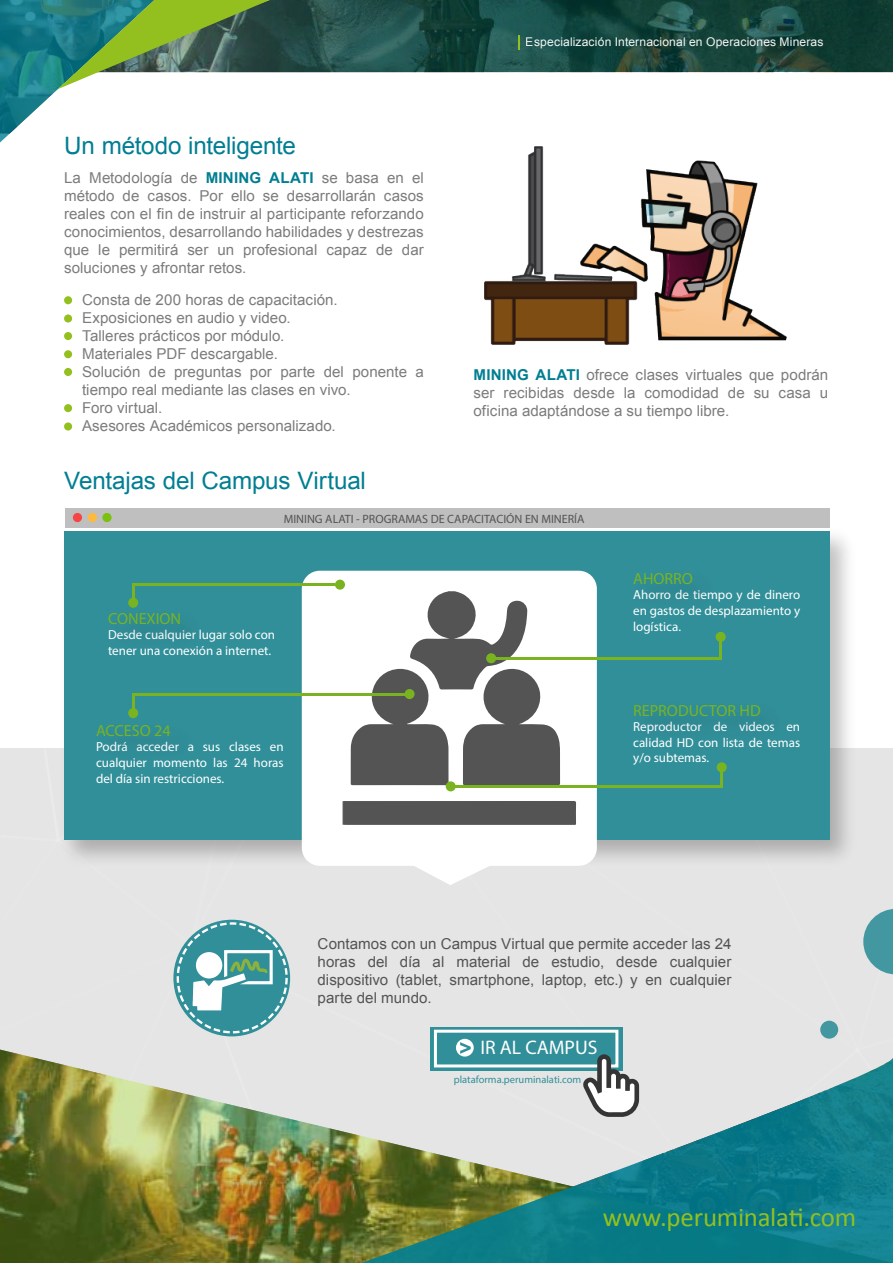
<style>
.page{position:relative;width:893px;height:1263px;background:#fff}
.page>*{position:absolute;margin:0;border:0;box-sizing:border-box;transform-origin:0 0}
.t1{font:26.7px "Calibri";letter-spacing:-.01em;color:#93c01f}
.t2{font:24px "Arial";letter-spacing:-.01em;color:#007e92}
.t3{font:19.65px "Myriad Pro";color:#fff}
.t4{font:16.05px "Myriad Pro";color:#79b420}
.t5{font:15px/18px "Arial";letter-spacing:.005em;color:#7c7c7c;text-align:justify}
.t6{font:15px/18px "Arial";color:#545454;text-align:justify}
.t7{font:13.05px/15.6px "Myriad Pro";color:#fff;text-align:justify}
.t8{font:12px "Arial";letter-spacing:.01em;color:#fff}
.t9{font:12px "Myriad Pro";color:#545454}
.t10{font:10.5px "Myriad Pro";color:#318f99}
.s1{font-weight:700;color:#007e92}
</style>
<div class="page">
<div style="left:64px;top:296px;width:8px;height:8px;background:#93c01f;border-radius:50%"></div>
<div style="left:64px;top:314px;width:8px;height:8px;background:#93c01f;border-radius:50%"></div>
<div style="left:64px;top:332px;width:8px;height:8px;background:#93c01f;border-radius:50%"></div>
<div style="left:64px;top:350px;width:8px;height:8px;background:#93c01f;border-radius:50%"></div>
<div style="left:64px;top:422px;width:8px;height:8px;background:#93c01f;border-radius:50%"></div>
<div style="left:64px;top:368px;width:8px;height:8px;background:#93c01f;border-radius:50%"></div>
<div style="left:64px;top:404px;width:8px;height:8px;background:#93c01f;border-radius:50%"></div>
<img style="left:484px;top:146px;width:303px;height:199px">
<div style="left:860px;top:749px;width:33px;height:160px;background:#e5e5e5"></div>
<div style="left:700px;top:873px;width:160px;height:36px;background:#e5e5e5"></div>
<svg style="left:0;top:1033px;width:83px;height:16px"></svg>
<div style="left:83px;top:1033px;width:106px;height:16px;background:#e5e5e5"></div>
<div style="left:189px;top:873px;width:511px;height:176px;background:#e5e5e5"></div>
<svg style="left:270px;top:0;width:623px;height:72px;background:#1a4841"></svg>
<svg style="left:518px;top:36px;width:1px;height:14px"></svg>
<svg style="left:0;top:0;width:270px;height:142px"></svg>
<div style="left:64px;top:531px;width:766px;height:309px;background:#318f99"></div>
<div style="left:302px;top:571px;width:295px;height:295px;background:#fff;border-radius:18px"></div>
<svg style="left:412px;top:866px;width:80px;height:19px"></svg>
<svg style="left:351px;top:591px;width:209px;height:194px"></svg>
<div style="left:343px;top:801px;width:233px;height:24px;background:#545454"></div>
<div style="left:716px;top:632px;width:10px;height:10px;background:#79b420;border-radius:50%"></div>
<div style="left:486px;top:653px;width:10px;height:10px;background:#79b420;border-radius:50%"></div>
<hr style="left:496px;top:657px;width:226px;height:2px;background:#79b420">
<div style="left:446px;top:781px;width:10px;height:10px;background:#79b420;border-radius:50%"></div>
<div style="left:717px;top:762px;width:10px;height:10px;background:#79b420;border-radius:50%"></div>
<hr style="left:455px;top:785px;width:267px;height:3px;background:#79b420">
<hr style="left:720px;top:772px;width:3px;height:16px;background:#79b420">
<div style="left:128px;top:708px;width:10px;height:10px;background:#79b420;border-radius:50%"></div>
<div style="left:405px;top:689px;width:10px;height:10px;background:#79b420;border-radius:50%"></div>
<hr style="left:133px;top:693px;width:272px;height:2px;background:#79b420">
<svg style="left:132px;top:693px;width:2px;height:15px"></svg>
<div style="left:128px;top:598px;width:10px;height:10px;background:#79b420;border-radius:50%"></div>
<div style="left:335px;top:580px;width:10px;height:10px;background:#79b420;border-radius:50%"></div>
<hr style="left:133px;top:583px;width:202px;height:3px;background:#79b420">
<hr style="left:132px;top:583px;width:3px;height:16px;background:#79b420">
<hr style="left:719px;top:641px;width:3px;height:16px;background:#79b420">
<div style="left:65px;top:508px;width:765px;height:19px;background:#bfbfbf"></div>
<div style="left:73px;top:513px;width:9px;height:9px;background:#f74545;border-radius:50%"></div>
<div style="left:88px;top:513px;width:9px;height:9px;background:#ffba3d;border-radius:50%"></div>
<div style="left:102px;top:513px;width:10px;height:9px;background:#7bc10f;border-radius:50%"></div>
<div style="left:430px;top:1027px;width:192px;height:43px;background:#318f99"></div>
<div style="left:434px;top:1030px;width:184px;height:37px;border:3px solid #fff"></div>
<svg style="left:456px;top:1039px;width:18px;height:10px"></svg>
<div style="left:696px;top:909px;width:197px;height:140px;background:#e5e5e5"></div>
<div style="left:820px;top:1021px;width:18px;height:18px;background:#4397a0;border-radius:50%"></div>
<img style="left:0;top:1049px;width:893px;height:214px">
<svg style="left:361px;top:1056px;width:532px;height:207px;background:#69a29f"></svg>
<svg style="left:0;top:749px;width:291px;height:284px"></svg>
<svg style="left:583px;top:1054px;width:56px;height:63px"></svg>
<h2 class="t2" style="left:64px;top:130px;width:233px">Un método inteligente</h2>
<p class="t5" style="left:64px;top:169px;width:361px">La Metodología de <span class="s1">MINING ALATI</span> se basa en el método de casos. Por ello se desarrollarán casos reales con el fin de instruir al participante reforzando conocimientos, desarrollando habilidades y destrezas que le permitirá ser un profesional capaz de dar soluciones y afrontar retos.</p>
<p class="t5" style="left:82px;top:290px;width:343px;text-align:left">Consta de 200 horas de capacitación.<br>Exposiciones en audio y video.<br>Talleres prácticos por módulo.<br>Materiales PDF descargable.<br>Solución de preguntas por parte del ponente a tiempo real mediante las clases en vivo.<br>Foro virtual.<br>Asesores Académicos personalizado.</p>
<h2 class="t2" style="left:64px;top:465px;width:303px">Ventajas del Campus Virtual</h2>
<p class="t8" style="left:526px;top:34px;width:299px">Especialización Internacional en Operaciones Mineras</p>
<p class="t5" style="left:474px;top:366px;width:356px"><span class="s1">MINING ALATI</span> ofrece clases virtuales que podrán ser recibidas desde la comodidad de su casa u oficina adaptándose a su tiempo libre.</p>
<p class="t9" style="left:284px;top:512px;width:302px">MINING ALATI - PROGRAMAS DE CAPACITACIÓN EN MINERÍA</p>
<p class="t4" style="left:108px;top:609px;width:75px">CONEXION</p>
<p class="t7" style="left:108px;top:627px;width:168px">Desde cualquier lugar solo con tener una conexión a internet.</p>
<p class="t4" style="left:96px;top:721px;width:76px">ACCESO 24</p>
<p class="t7" style="left:96px;top:739px;width:189px">Podrá acceder a sus clases en cualquier momento las 24 horas del día sin restricciones.</p>
<p class="t4" style="left:633px;top:569px;width:61px">AHORRO</p>
<p class="t7" style="left:633px;top:587px;width:168px">Ahorro de tiempo y de dinero en gastos de desplazamiento y logística.</p>
<p class="t4" style="left:633px;top:700px;width:129px">REPRODUCTOR HD</p>
<p class="t7" style="left:633px;top:718px;width:168px">Reproductor de videos en calidad HD con lista de temas y/o subtemas.</p>
<p class="t6" style="left:318px;top:935px;width:415px">Contamos con un Campus Virtual que permite acceder las 24 horas del día al material de estudio, desde cualquier dispositivo (tablet, smartphone, laptop, etc.) y en cualquier parte del mundo.</p>
<h3 class="t3" style="left:480px;top:1036px;width:119px">IR AL CAMPUS</h3>
<p class="t10" style="left:454px;top:1073px;width:129px">plataforma.peruminalati.com</p>
<h1 class="t1" style="left:603px;top:1201px;width:255px">www.peruminalati.com</h1>
</div>
